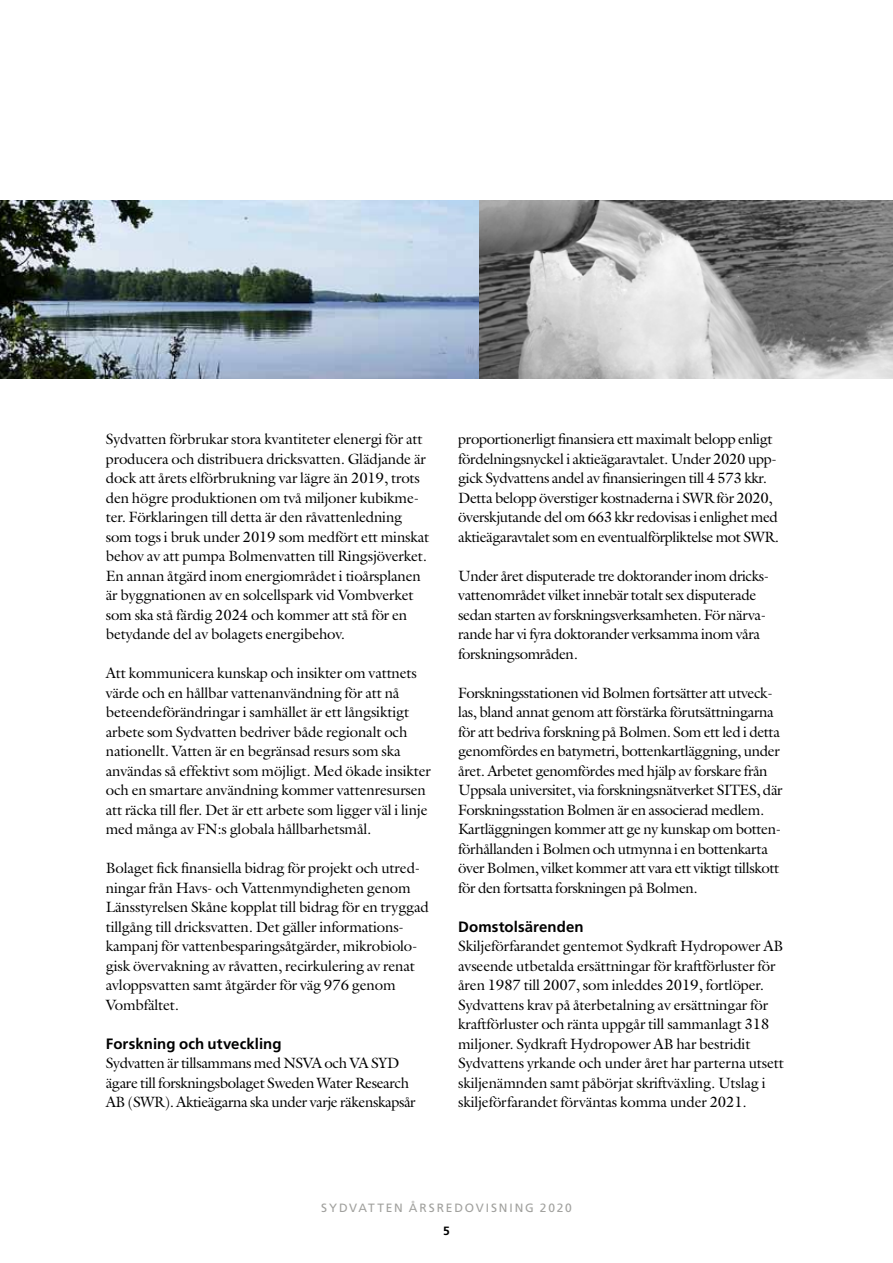
<style>
.page{position:relative;width:893px;height:1263px;background:#fff}
.page>*{position:absolute;margin:0;border:0;box-sizing:border-box;transform-origin:0 0}
.t1{font:15px/19.5px "Galliard";letter-spacing:-.01em;color:#000}
.t2{font:700 15px "Frutiger";letter-spacing:.005em;color:#000}
.t3{font:12px "Frutiger";letter-spacing:.155em;color:#a1a19e}
.t4{font:700 12px "Frutiger";color:#000}
</style>
<div class="page">
<img style="left:1px;top:201px;width:479px;height:177px">
<img style="left:480px;top:201px;width:413px;height:177px">
<img style="left:0;top:201px;width:1px;height:177px">
<p class="t1" style="left:106px;top:429px;width:325px">Sydvatten förbrukar stora kvantiteter elenergi för att producera och distribuera dricksvatten. Glädjande är dock att årets elförbrukning var lägre än 2019, trots den högre produktionen om två miljoner kubikme&shy;ter. Förklaringen till detta är den råvattenledning som togs i bruk under 2019 som medfört ett minskat behov av att pumpa Bolmenvatten till Ringsjöverket.<br>En annan åtgärd inom energiområdet i tioårsplanen är byggnationen av en solcellspark vid Vombverket som ska stå färdig 2024 och kommer att stå för en betydande del av bolagets energibehov.</p>
<p class="t1" style="left:106px;top:663px;width:327px">Att kommunicera kunskap och insikter om vattnets värde och en hållbar vattenanvändning för att nå beteendeförändringar i samhället är ett långsiktigt arbete som Sydvatten bedriver både regionalt och nationellt. Vatten är en begränsad resurs som ska användas så effektivt som möjligt. Med ökade insikter och en smartare användning kommer vattenresursen att räcka till fler. Det är ett arbete som ligger väl i linje med många av FN:s globala hållbarhetsmål.</p>
<p class="t1" style="left:106px;top:858px;width:325px">Bolaget fick finansiella bidrag för projekt och utred&shy;ningar från Havs- och Vattenmyndigheten genom Länsstyrelsen Skåne kopplat till bidrag för en tryggad tillgång till dricksvatten. Det gäller informations&shy;kampanj för vattenbesparingsåtgärder, mikrobiolo&shy;gisk övervakning av råvatten, recirkulering av renat avloppsvatten samt åtgärder för väg 976 genom Vombfältet.</p>
<p class="t2" style="left:106px;top:1034px;width:177px">Forskning och utveckling</p>
<p class="t1" style="left:106px;top:1053px;width:311px">Sydvatten är tillsammans med NSVA och VA SYD ägare till forskningsbolaget Sweden Water Research<br>AB (SWR). Aktieägarna ska under varje räkenskapsår</p>
<p class="t1" style="left:458px;top:429px;width:322px">proportionerligt finansiera ett maximalt belopp enligt fördelningsnyckel i aktieägaravtalet. Under 2020 upp&shy;gick Sydvattens andel av finansieringen till 4 573 kkr.<br>Detta belopp överstiger kostnaderna i SWR för 2020, överskjutande del om 663 kkr redovisas i enlighet med aktieägaravtalet som en eventualförpliktelse mot SWR.</p>
<p class="t1" style="left:458px;top:565px;width:313px">Under året disputerade tre doktorander inom dricks&shy;vattenområdet vilket innebär totalt sex disputerade sedan starten av forskningsverksamheten. För närva&shy;rande har vi fyra doktorander verksamma inom våra forskningsområden.</p>
<p class="t1" style="left:458px;top:682px;width:326px">Forskningsstationen vid Bolmen fortsätter att utveck&shy;las, bland annat genom att förstärka förutsättningarna för att bedriva forskning på Bolmen. Som ett led i detta genomfördes en batymetri, bottenkartläggning, under året. Arbetet genomfördes med hjälp av forskare från Uppsala universitet, via forskningsnätverket SITES, där Forskningsstation Bolmen är en associerad medlem.<br>Kartläggningen kommer att ge ny kunskap om botten&shy;förhållanden i Bolmen och utmynna i en bottenkarta över Bolmen, vilket kommer att vara ett viktigt tillskott för den fortsatta forskningen på Bolmen.</p>
<p class="t2" style="left:458px;top:917px;width:127px">Domstolsärenden</p>
<p class="t1" style="left:458px;top:936px;width:327px">Skiljeförfarandet gentemot Sydkraft Hydropower AB avseende utbetalda ersättningar för kraftförluster för åren 1987 till 2007, som inleddes 2019, fortlöper.<br>Sydvattens krav på återbetalning av ersättningar för kraftförluster och ränta uppgår till sammanlagt 318 miljoner. Sydkraft Hydropower AB har bestridit Sydvattens yrkande och under året har parterna utsett skiljenämnden samt påbörjat skriftväxling. Utslag i skiljeförfarandet förväntas komma under 2021.</p>
<p class="t3" style="left:321px;top:1200px;width:252px">SYDVATTEN ÅRSREDOVISNING 2020</p>
<p class="t4" style="left:443px;top:1224px;width:8px">5</p>
</div>
